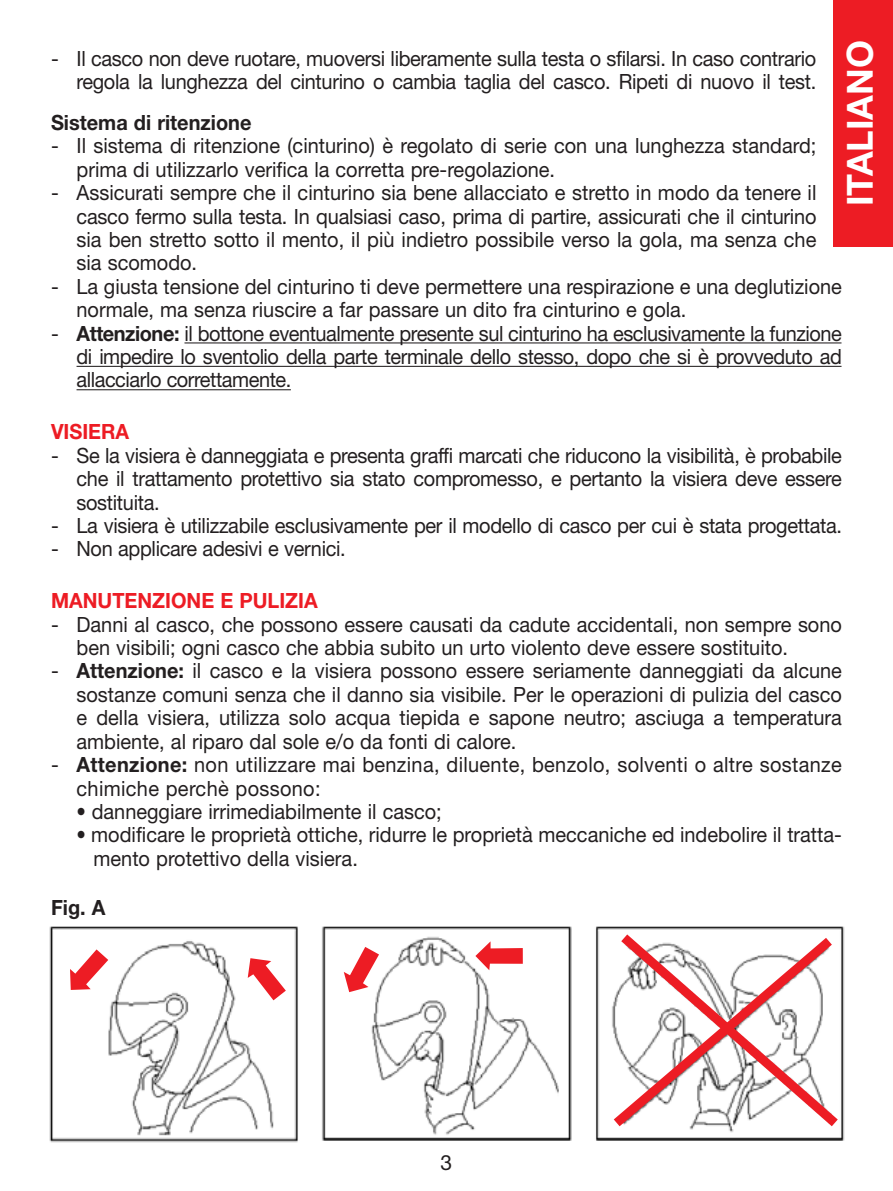
<style>
.page{position:relative;width:893px;height:1191px;background:#fff}
.page>*{position:absolute;margin:0;border:0;box-sizing:border-box;transform-origin:0 0}
.t1{font:700 36px "Helvetica Neue";color:#fff}
.t2{font:21px/23.4px "Helvetica Neue LT Std";color:#231f20;scale:.95 1}
.t3{font:21px/23.4px "Helvetica Neue LT Std";color:#231f20;scale:.9 1}
.t4{font:700 21px "Helvetica Neue";color:#ed1c24;scale:.95 1}
.t5{font:700 21px "Helvetica Neue";color:#231f20;scale:.95 1}
.t6{font:21px "Helvetica Neue LT Std";color:#231f20}
.s1{font-family:"Helvetica Neue";font-weight:700}
</style>
<div class="page">
<img style="left:49px;top:926px;width:796px;height:217px">
<svg style="left:611px;top:926px;width:234px;height:209px"></svg>
<svg style="left:604px;top:928px;width:238px;height:207px"></svg>
<svg style="left:70px;top:949px;width:38px;height:41px"></svg>
<svg style="left:344px;top:947px;width:35px;height:45px"></svg>
<svg style="left:475px;top:941px;width:48px;height:29px"></svg>
<svg style="left:248px;top:958px;width:38px;height:42px"></svg>
<div style="left:833px;top:0;width:60px;height:247px;background:#ed1c24"></div>
<hr style="left:184px;top:342px;width:657px;height:1px;background:#231f20">
<hr style="left:77px;top:366px;width:764px;height:1px;background:#231f20">
<hr style="left:77px;top:389px;width:214px;height:1px;background:#231f20">
<h1 class="t1" style="left:847px;top:206px;width:167px;rotate:-90deg">ITALIANO</h1>
<p class="t2" style="left:51px;top:49px;width:807px;text-align:right">- Il casco non deve ruotare, muoversi liberamente sulla testa o sfilarsi. In caso contrario regola la lunghezza del cinturino o cambia taglia del casco. Ripeti di nuovo il test.</p>
<p class="t5" style="left:51px;top:115px;width:213px">Sistema di ritenzione</p>
<p class="t2" style="left:77px;top:136px;width:780px;text-indent:-26px">- Il sistema di ritenzione (cinturino) è regolato di serie con una lunghezza standard; prima di utilizzarlo verifica la corretta pre-regolazione.</p>
<p class="t2" style="left:77px;top:183px;width:780px;text-align:justify;text-indent:-26px">- Assicurati sempre che il cinturino sia bene allacciato e stretto in modo da tenere il casco fermo sulla testa. In qualsiasi caso, prima di partire, assicurati che il cinturino sia ben stretto sotto il mento, il più indietro possibile verso la gola, ma senza che sia scomodo.</p>
<p class="t2" style="left:77px;top:277px;width:807px;text-indent:-26px">- La giusta tensione del cinturino ti deve permettere una respirazione e una deglutizione normale, ma senza riuscire a far passare un dito fra cinturino e gola.</p>
<p class="t2" style="left:77px;top:323px;width:807px;text-align:justify;text-indent:-26px">- <span class="s1">Attenzione:</span> il bottone eventualmente presente sul cinturino ha esclusivamente la funzione di impedire lo sventolio della parte terminale dello stesso, dopo che si è provveduto ad allacciarlo correttamente.</p>
<p class="t4" style="left:51px;top:424px;width:84px">VISIERA</p>
<p class="t2" style="left:77px;top:446px;width:807px;text-align:justify;text-indent:-26px">- Se la visiera è danneggiata e presenta graffi marcati che riducono la visibilità, è probabile che il trattamento protettivo sia stato compromesso, e pertanto la visiera deve essere sostituita.</p>
<p class="t2" style="left:51px;top:516px;width:834px">- La visiera è utilizzabile esclusivamente per il modello di casco per cui è stata progettata.</p>
<p class="t2" style="left:51px;top:539px;width:312px">- Non applicare adesivi e vernici.</p>
<p class="t4" style="left:51px;top:593px;width:282px">MANUTENZIONE E PULIZIA</p>
<p class="t2" style="left:77px;top:614px;width:807px;text-indent:-26px">- Danni al casco, che possono essere causati da cadute accidentali, non sempre sono ben visibili; ogni casco che abbia subito un urto violento deve essere sostituito.</p>
<p class="t2" style="left:77px;top:661px;width:807px;text-align:justify;text-indent:-26px">- <span class="s1">Attenzione:</span> il casco e la visiera possono essere seriamente danneggiati da alcune sostanze comuni senza che il danno sia visibile. Per le operazioni di pulizia del casco e della visiera, utilizza solo acqua tiepida e sapone neutro; asciuga a temperatura ambiente, al riparo dal sole e/o da fonti di calore.</p>
<p class="t2" style="left:77px;top:755px;width:807px;text-indent:-26px">- <span class="s1">Attenzione:</span> non utilizzare mai benzina, diluente, benzolo, solventi o altre sostanze chimiche perchè possono:</p>
<p class="t3" style="left:77px;top:802px;width:407px">• danneggiare irrimediabilmente il casco;</p>
<p class="t3" style="left:94px;top:825px;width:833px;text-indent:-17px">• modificare le proprietà ottiche, ridurre le proprietà meccaniche ed indebolire il tratta&shy;mento protettivo della visiera.</p>
<p class="t5" style="left:51px;top:899px;width:59px">Fig. A</p>
<p class="t6" style="left:441px;top:1155px;width:13px">3</p>
</div>
